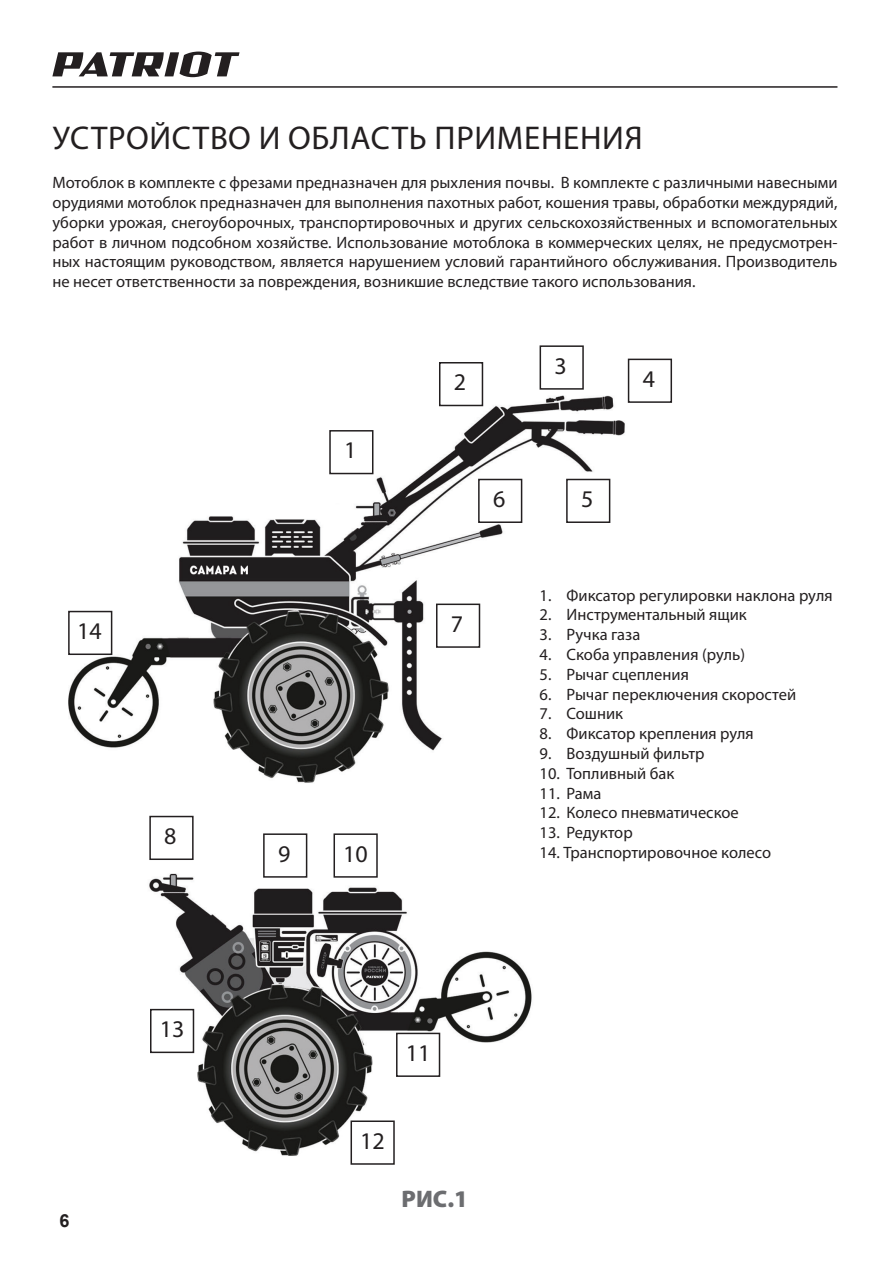
<style>
.page{position:relative;width:893px;height:1262px;background:#fff}
.page>*{position:absolute;margin:0;border:0;box-sizing:border-box;transform-origin:0 0}
.t1{font:33px "Myriad Pro";letter-spacing:.02em;color:#231f20}
.t2{font:24px "Myriad Pro";color:#231f20}
.t3{font:900 24px "Myriad Pro";color:#6c6d70}
.t4{font:700 18px "Arial";color:#231f20}
.t5{font:16.5px/19.8px "Myriad Pro";color:#231f20;text-align:justify}
</style>
<div class="page">
<svg style="left:52px;top:52px;width:187px;height:25px"></svg>
<hr style="left:52px;top:86px;width:785px;height:2px;background:#231f20">
<img style="left:68px;top:378px;width:560px;height:787px">
<div style="left:329px;top:430px;width:44px;height:44px;border:2px solid #231f20"></div>
<div style="left:439px;top:362px;width:44px;height:44px;border:2px solid #231f20"></div>
<div style="left:539px;top:345px;width:45px;height:45px;border:2px solid #231f20"></div>
<div style="left:628px;top:359px;width:44px;height:44px;border:2px solid #231f20"></div>
<div style="left:566px;top:479px;width:44px;height:44px;border:2px solid #231f20"></div>
<div style="left:478px;top:479px;width:44px;height:44px;border:2px solid #231f20"></div>
<div style="left:436px;top:603px;width:44px;height:45px;border:2px solid #231f20"></div>
<div style="left:68px;top:611px;width:44px;height:44px;border:2px solid #231f20"></div>
<div style="left:149px;top:816px;width:45px;height:44px;border:2px solid #231f20"></div>
<div style="left:263px;top:833px;width:44px;height:44px;border:2px solid #231f20"></div>
<div style="left:333px;top:833px;width:45px;height:44px;border:2px solid #231f20"></div>
<div style="left:396px;top:1032px;width:44px;height:45px;border:2px solid #231f20"></div>
<div style="left:350px;top:1120px;width:45px;height:44px;border:2px solid #231f20"></div>
<div style="left:150px;top:1009px;width:44px;height:44px;border:2px solid #231f20"></div>
<h1 class="t1" style="left:53px;top:117px;width:591px">УСТРОЙСТВО И ОБЛАСТЬ ПРИМЕНЕНИЯ</h1>
<p class="t5" style="left:52px;top:172px;width:786px">Мотоблок в комплекте с фрезами предназначен для рыхления почвы. В комплекте с различными навесными орудиями мотоблок предназначен для выполнения пахотных работ, кошения травы, обработки междурядий, уборки урожая, снегоуборочных, транспортировочных и других сельскохозяйственных и вспомогательных работ в личном подсобном хозяйстве. Использование мотоблока в коммерческих целях, не предусмотрен&shy;ных настоящим руководством, является нарушением условий гарантийного обслуживания. Производитель не несет ответственности за повреждения, возникшие вследствие такого использования.</p>
<h2 class="t2" style="left:77px;top:616px;width:26px">14</h2>
<p class="t4" style="left:60px;top:1208px;width:12px">6</p>
<h2 class="t2" style="left:164px;top:821px;width:14px">8</h2>
<h2 class="t2" style="left:160px;top:1014px;width:26px">13</h2>
<h2 class="t2" style="left:344px;top:435px;width:14px">1</h2>
<h2 class="t2" style="left:278px;top:839px;width:14px">9</h2>
<h2 class="t2" style="left:343px;top:839px;width:26px">10</h2>
<h2 class="t2" style="left:454px;top:367px;width:14px">2</h2>
<h2 class="t2" style="left:554px;top:351px;width:14px">3</h2>
<h2 class="t2" style="left:643px;top:364px;width:14px">4</h2>
<h2 class="t2" style="left:493px;top:484px;width:14px">6</h2>
<h2 class="t2" style="left:581px;top:484px;width:14px">5</h2>
<h2 class="t2" style="left:451px;top:609px;width:14px">7</h2>
<p class="t5" style="left:539px;top:585px;width:295px">1. Фиксатор регулировки наклона руля</p>
<p class="t5" style="left:539px;top:605px;width:209px">2. Инструментальный ящик</p>
<p class="t5" style="left:539px;top:624px;width:102px">3. Ручка газа</p>
<p class="t5" style="left:539px;top:644px;width:207px">4. Скоба управления (руль)</p>
<p class="t5" style="left:539px;top:664px;width:151px">5. Рычаг сцепления</p>
<p class="t5" style="left:539px;top:684px;width:258px">6. Рычаг переключения скоростей</p>
<p class="t5" style="left:539px;top:704px;width:85px">7. Сошник</p>
<p class="t5" style="left:539px;top:723px;width:216px">8. Фиксатор крепления руля</p>
<p class="t5" style="left:539px;top:743px;width:166px">9. Воздушный фильтр</p>
<p class="t5" style="left:539px;top:763px;width:136px">10. Топливный бак</p>
<p class="t5" style="left:539px;top:783px;width:63px">11. Рама</p>
<p class="t5" style="left:539px;top:803px;width:201px">12. Колесо пневматическое</p>
<p class="t5" style="left:539px;top:822px;width:95px">13. Редуктор</p>
<p class="t5" style="left:539px;top:842px;width:233px">14. Транспортировочное колесо</p>
<h2 class="t2" style="left:406px;top:1038px;width:26px">11</h2>
<h2 class="t2" style="left:360px;top:1126px;width:26px">12</h2>
<h2 class="t3" style="left:401px;top:1183px;width:68px">РИС.1</h2>
</div>
